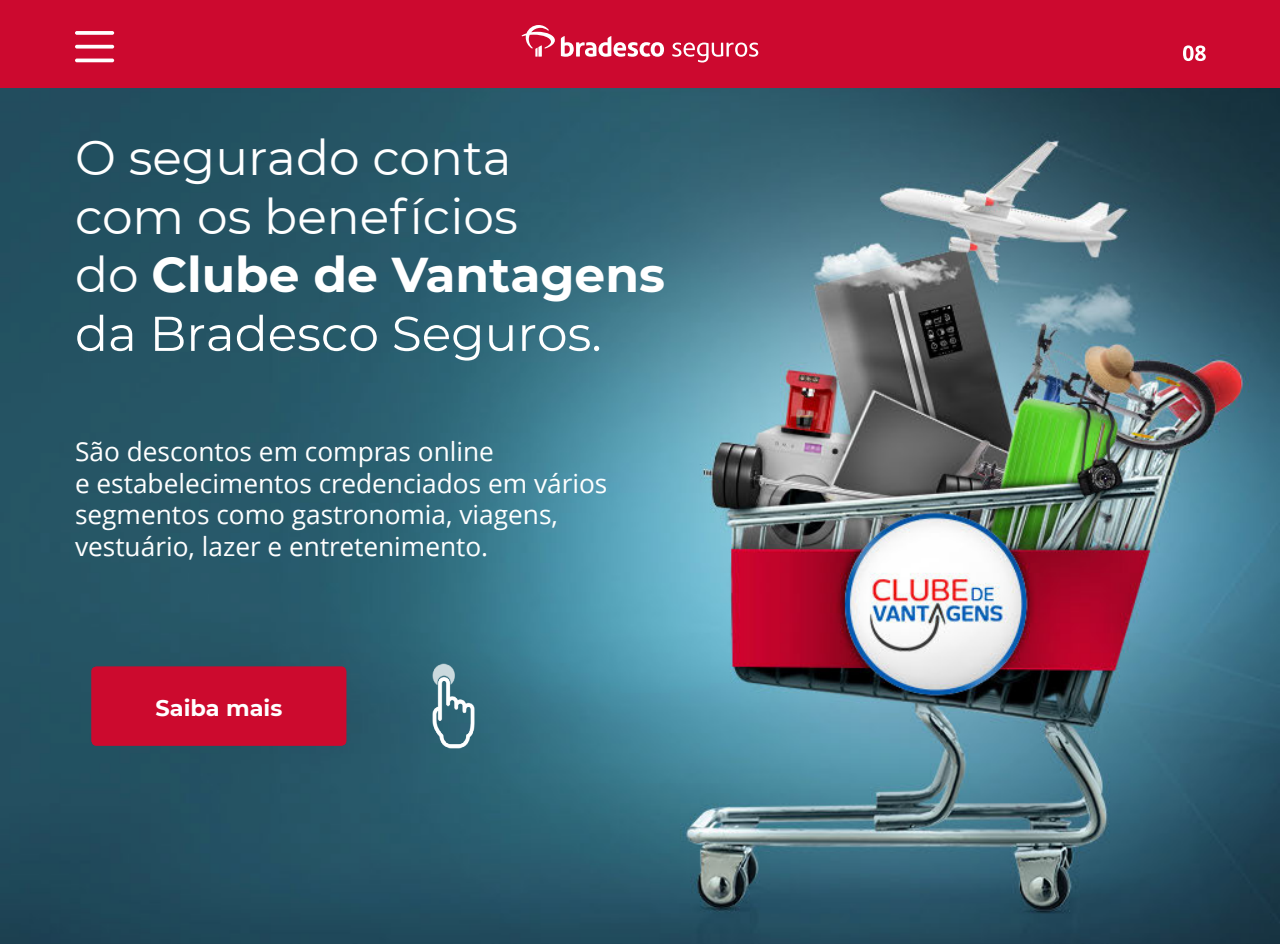
<style>
.page{position:relative;width:1280px;height:944px;background:#fff}
.page>*{position:absolute;margin:0;border:0;box-sizing:border-box;transform-origin:0 0}
.t1{font:48.75px/58.5px "Montserrat";color:#fff}
.t2{font:26.25px/31.5px "Open Sans";color:#fff}
.t3{font:700 22.5px "Montserrat";color:#fff}
.s1{font-weight:700}
</style>
<div class="page">
<img style="left:0;top:88px;width:1280px;height:856px">
<svg style="left:77px;top:315px;width:522px;height:46px;background:#517b89"></svg>
<div style="left:0;top:0;width:1280px;height:88px;background:#cc092f"></div>
<svg style="left:522px;top:25px;width:236px;height:37px"></svg>
<svg style="left:75px;top:31px;width:39px;height:4px"></svg>
<svg style="left:75px;top:45px;width:39px;height:4px"></svg>
<hr style="left:75px;top:59px;width:39px;height:3px;background:#fff;border-radius:2px">
<img style="left:412px;top:663px;width:83px;height:86px">
<div style="left:92px;top:666px;width:254px;height:79px;background:#cc0a2e;border-radius:5px"></div>
<svg style="left:1183px;top:45px;width:23px;height:16px"></svg>
<h1 class="t1" style="left:75px;top:127px;width:591px">O segurado conta<br>com os benefícios<br>do <span class="s1">Clube de Vantagens</span></h1>
<p class="t2" style="left:75px;top:435px;width:534px">São descontos em compras online<br>e estabelecimentos credenciados em vários segmentos como gastronomia, viagens, vestuário, lazer e entretenimento.</p>
<p class="t3" style="left:155px;top:692px;width:128px">Saiba mais</p>
</div>
